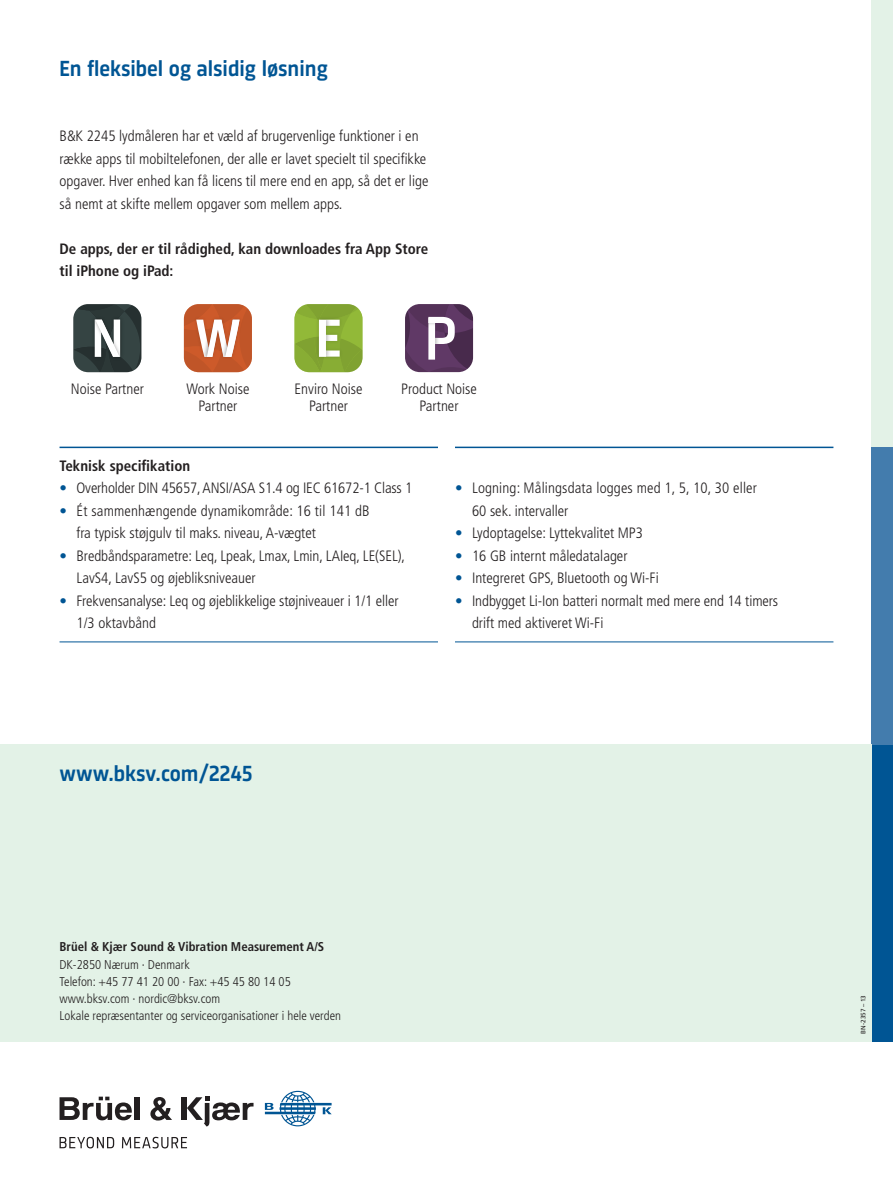
<style>
.page{position:relative;width:893px;height:1191px;background:#fff}
.page>*{position:absolute;margin:0;border:0;box-sizing:border-box;transform-origin:0 0}
.t1{font:500 22.5px "Sinews Sans Pro";color:#005594}
.t2{font:300 condensed 15px/22.5px "Frutiger LT Std";color:#231f20}
.t3{font:700 condensed 15px/22.5px "Frutiger LT Std";color:#231f20}
.t4{font:300 condensed 12.75px "Frutiger LT Std";color:#231f20}
.t5{font:700 condensed 12.75px "Frutiger LT Std";color:#231f20}
.t6{font:6.3px "Frutiger LT Std";color:#231f20}
.s1{color:#005594}
</style>
<div class="page">
<div style="left:872px;top:744px;width:21px;height:298px;background:#005594"></div>
<div style="left:872px;top:0;width:21px;height:446px;background:#e3f2e7"></div>
<div style="left:872px;top:446px;width:21px;height:298px;background:#437cad"></div>
<div style="left:182px;top:1097px;width:5px;height:23px;background:#231f20"></div>
<div style="left:134px;top:1097px;width:5px;height:23px;background:#231f20"></div>
<svg style="left:150px;top:1097px;width:22px;height:23px"></svg>
<svg style="left:187px;top:1096px;width:67px;height:30px"></svg>
<svg style="left:60px;top:1096px;width:72px;height:24px"></svg>
<svg style="left:265px;top:1090px;width:67px;height:36px"></svg>
<svg style="left:60px;top:1136px;width:54px;height:12px"></svg>
<svg style="left:122px;top:1136px;width:65px;height:12px"></svg>
<div style="left:0;top:744px;width:872px;height:298px;background:#e3f2e7"></div>
<hr style="left:60px;top:641px;width:378px;height:1px;background:#005594">
<hr style="left:455px;top:641px;width:378px;height:1px;background:#005594">
<hr style="left:60px;top:446px;width:378px;height:2px;background:#005594">
<hr style="left:455px;top:446px;width:378px;height:2px;background:#005594">
<svg style="left:294px;top:304px;width:69px;height:68px;background:#92b346"></svg>
<img style="left:316px;top:315px;width:16px;height:46px">
<div style="left:319px;top:320px;width:7px;height:37px;background:#fff"></div>
<svg style="left:73px;top:304px;width:68px;height:68px"></svg>
<svg style="left:405px;top:304px;width:68px;height:68px;background:#68496c"></svg>
<img style="left:425px;top:328px;width:17px;height:42px">
<div style="left:428px;top:328px;width:7px;height:37px;background:#fff"></div>
<img style="left:405px;top:311px;width:45px;height:17px">
<svg style="left:407px;top:316px;width:37px;height:7px"></svg>
<svg style="left:184px;top:304px;width:68px;height:68px"></svg>
<p class="t1" style="left:60px;top:52px;width:270px">En fleksibel og alsidig løsning</p>
<p class="t2" style="left:60px;top:125px;width:370px">B&amp;K 2245 lydmåleren har et væld af brugervenlige funktioner i en række apps til mobiltelefonen, der alle er lavet specielt til specifikke opgaver. Hver enhed kan få licens til mere end en app, så det er lige så nemt at skifte mellem opgaver som mellem apps.</p>
<p class="t3" style="left:60px;top:237px;width:370px">De apps, der er til rådighed, kan downloades fra App Store til iPhone og iPad:</p>
<p class="t2" style="left:71px;top:378px;width:75px">Noise Partner</p>
<p class="t2" style="left:401px;top:380px;width:77px;line-height:17.2px;text-align:center">Product Noise<br>Partner</p>
<p class="t2" style="left:186px;top:380px;width:65px;line-height:17.2px;text-align:center">Work Noise<br>Partner</p>
<p class="t2" style="left:295px;top:380px;width:69px;line-height:17.2px;text-align:center">Enviro Noise<br>Partner</p>
<p class="t3" style="left:60px;top:454px;width:132px">Teknisk specifikation</p>
<p class="t2" style="left:60px;top:477px;width:354px"><span class="s1">•</span> Overholder DIN 45657, ANSI/ASA S1.4 og IEC 61672-1 Class 1</p>
<p class="t2" style="left:77px;top:499px;width:295px;text-indent:-17px"><span class="s1">•</span> Ét sammenhængende dynamikområde: 16 til 141 dB fra typisk støjgulv til maks. niveau, A-vægtet</p>
<p class="t2" style="left:77px;top:544px;width:330px;text-indent:-17px"><span class="s1">•</span> Bredbåndsparametre: Leq, Lpeak, Lmax, Lmin, LAIeq, LE(SEL),<br>LavS4, LavS5 og øjebliksniveauer</p>
<p class="t2" style="left:77px;top:589px;width:324px;text-indent:-17px"><span class="s1">•</span> Frekvensanalyse: Leq og øjeblikkelige støjniveauer i 1/1 eller<br>1/3 oktavbånd</p>
<p class="t2" style="left:472px;top:477px;width:286px;text-indent:-17px"><span class="s1">•</span> Logning: Målingsdata logges med 1, 5, 10, 30 eller<br>60 sek. intervaller</p>
<p class="t2" style="left:455px;top:522px;width:190px"><span class="s1">•</span> Lydoptagelse: Lyttekvalitet MP3</p>
<p class="t2" style="left:455px;top:544px;width:174px"><span class="s1">•</span> 16 GB internt måledatalager</p>
<p class="t2" style="left:455px;top:567px;width:205px"><span class="s1">•</span> Integreret GPS, Bluetooth og Wi-Fi</p>
<p class="t2" style="left:472px;top:589px;width:308px;text-indent:-17px"><span class="s1">•</span> Indbygget Li-Ion batteri normalt med mere end 14 timers drift med aktiveret Wi-Fi</p>
<p class="t1" style="left:60px;top:757px;width:194px">www.bksv.com/2245</p>
<p class="t5" style="left:60px;top:939px;width:266px">Brüel &amp; Kjær Sound &amp; Vibration Measurement A/S</p>
<p class="t4" style="left:60px;top:957px;width:132px">DK-2850 Nærum · Denmark</p>
<p class="t4" style="left:60px;top:974px;width:233px">Telefon: +45 77 41 20 00 · Fax: +45 45 80 14 05</p>
<p class="t4" style="left:60px;top:991px;width:162px">www.bksv.com · nordic@bksv.com</p>
<p class="t4" style="left:60px;top:1008px;width:283px">Lokale repræsentanter og serviceorganisationer i hele verden</p>
<p class="t6" style="left:859px;top:1033px;width:40px;rotate:-90deg">BN-2357 – 13</p>
</div>
